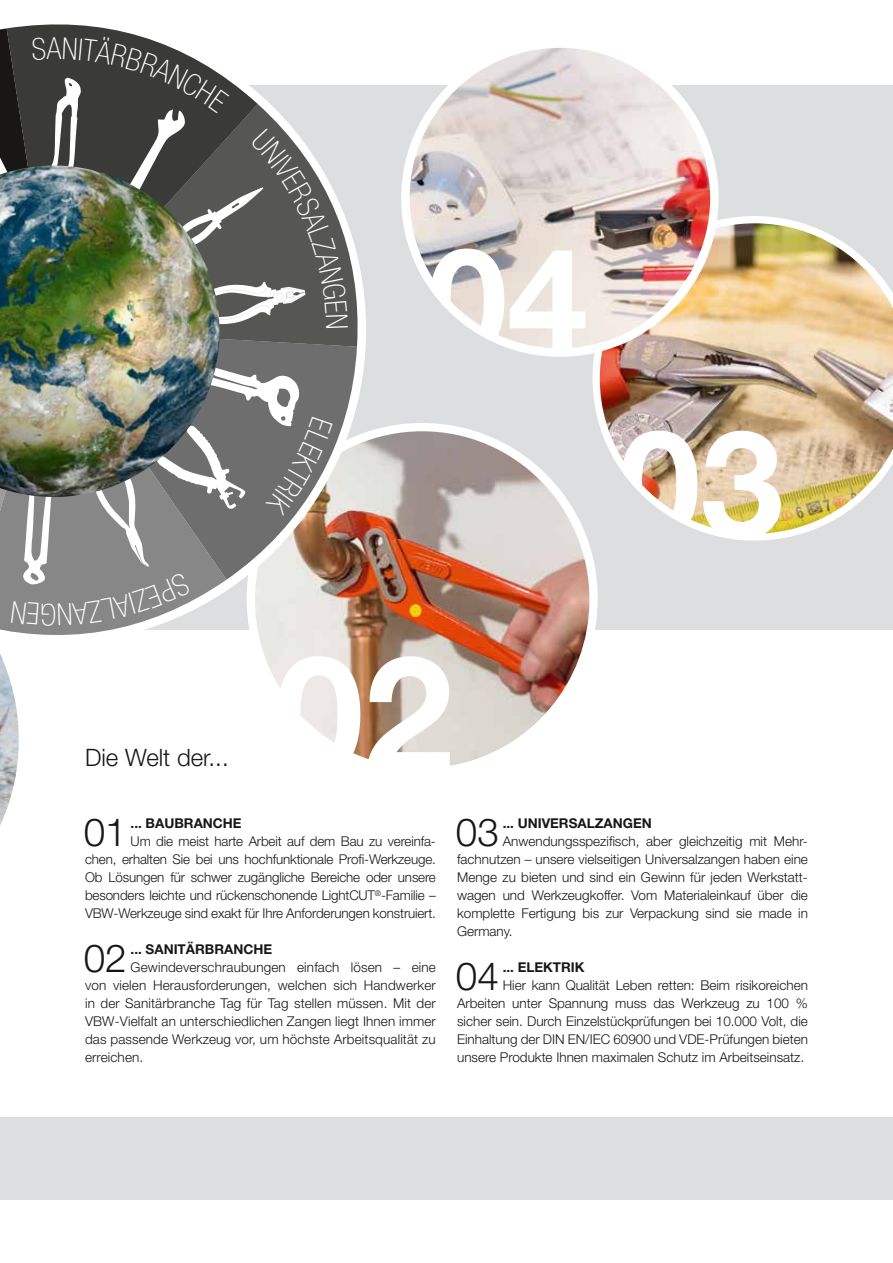
<style>
.page{position:relative;width:893px;height:1263px;background:#fff}
.page>*{position:absolute;margin:0;border:0;box-sizing:border-box;transform-origin:0 0}
.t1{font:300 38.7px "Helvetica Neue LT";color:#181716}
.t2{font:100 condensed 30.3px "Helvetica Neue LT";color:#fff}
.t3{font:300 24px "Helvetica Neue LT";color:#181716}
.t4{font:300 13.5px/18px "Helvetica Neue LT";color:#181716;text-align:justify}
.t5{font:700 13.5px "Helvetica Neue LT";color:#181716}
</style>
<div class="page">
<div style="left:0;top:85px;width:893px;height:1114px;background:#dcdedf"></div>
<div style="left:0;top:630px;width:893px;height:486px;background:#fff"></div>
<svg style="left:592px;top:216px;width:211px;height:325px"></svg>
<img style="left:600px;top:223px;width:293px;height:310px">
<img style="left:348px;top:431px;width:241px;height:335px">
<div style="left:401px;top:39px;width:318px;height:318px;background:#fff;border-radius:50%"></div>
<img style="left:410px;top:48px;width:300px;height:300px">
<img style="left:348px;top:281px;width:18px;height:362px">
<svg style="left:348px;top:347px;width:9px;height:233px"></svg>
<svg style="left:348px;top:225px;width:14px;height:122px"></svg>
<img style="left:0;top:28px;width:348px;height:798px">
<h2 class="t2" style="left:47px;top:31px;width:16px">A</h2>
<h3 class="t3" style="left:85px;top:742px;width:145px">Die Welt der...</h3>
<h1 class="t1" style="left:84px;top:809px;width:45px">01</h1>
<p class="t5" style="left:131px;top:815px;width:113px">... BAUBRANCHE</p>
<p class="t4" style="left:85px;top:832px;width:352px;text-indent:46px">Um die meist harte Arbeit auf dem Bau zu vereinfa&shy;chen, erhalten Sie bei uns hochfunktionale Profi-Werkzeuge.<br>Ob Lösungen für schwer zugängliche Bereiche oder unsere besonders leichte und rückenschonende LightCUT<sup>®</sup>-Familie – VBW-Werkzeuge sind exakt für Ihre Anforderungen konstruiert.</p>
<h1 class="t1" style="left:84px;top:935px;width:45px">02</h1>
<p class="t5" style="left:131px;top:941px;width:143px">... SANITÄRBRANCHE</p>
<p class="t4" style="left:85px;top:958px;width:352px;text-indent:46px">Gewindeverschraubungen einfach lösen – eine von vielen Herausforderungen, welchen sich Handwerker in der Sanitärbranche Tag für Tag stellen müssen. Mit der VBW-Vielfalt an unterschiedlichen Zangen liegt Ihnen immer das passende Werkzeug vor, um höchste Arbeitsqualität zu erreichen.</p>
<h1 class="t1" style="left:456px;top:809px;width:45px">03</h1>
<p class="t5" style="left:503px;top:815px;width:151px">... UNIVERSALZANGEN</p>
<p class="t4" style="left:457px;top:832px;width:352px;text-indent:46px">Anwendungsspezifisch, aber gleichzeitig mit Mehr&shy;fachnutzen – unsere vielseitigen Universalzangen haben eine Menge zu bieten und sind ein Gewinn für jeden Werkstatt&shy;wagen und Werkzeugkoffer. Vom Materialeinkauf über die komplette Fertigung bis zur Verpackung sind sie made in Germany.</p>
<h1 class="t1" style="left:456px;top:953px;width:45px">04</h1>
<p class="t5" style="left:503px;top:959px;width:83px">... ELEKTRIK</p>
<p class="t4" style="left:457px;top:976px;width:352px;text-indent:46px">Hier kann Qualität Leben retten: Beim risikoreichen Arbeiten unter Spannung muss das Werkzeug zu 100 % sicher sein. Durch Einzelstückprüfungen bei 10.000 Volt, die Einhaltung der DIN EN/IEC 60900 und VDE-Prüfungen bieten unsere Produkte Ihnen maximalen Schutz im Arbeitseinsatz.</p>
</div>
